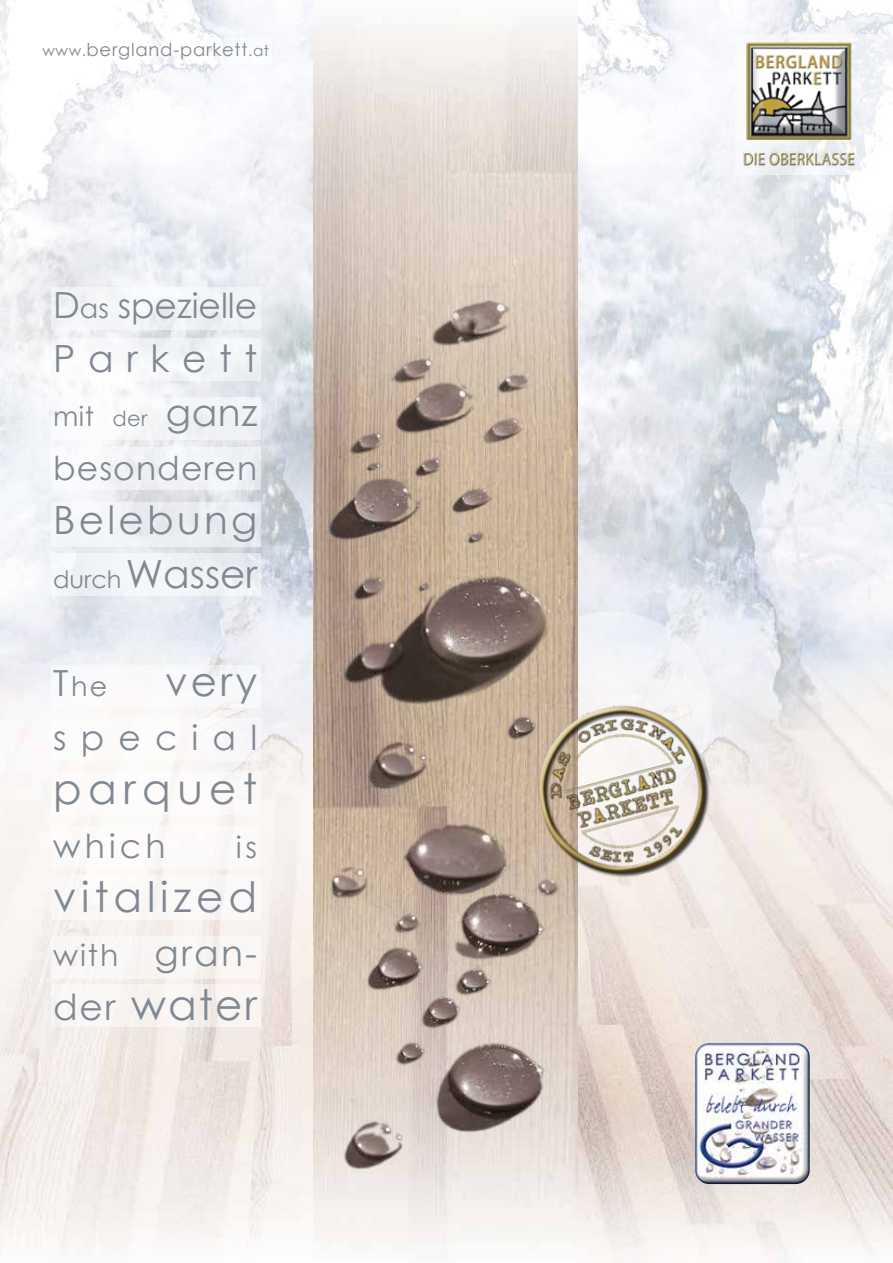
<style>
.page{position:relative;width:893px;height:1263px;background:#fff}
.page>*{position:absolute;margin:0;border:0;box-sizing:border-box;transform-origin:0 0}
.t1{font:42px "Century Gothic";letter-spacing:.115em;color:#808993}
.t2{font:42px "Century Gothic";letter-spacing:.15em;color:#808993}
.t3{font:40.5px "Century Gothic";color:#808993}
.t4{font:39px/54px "Century Gothic";letter-spacing:.085em;color:#808993}
.t5{font:37.5px/54px "Century Gothic";letter-spacing:.34em;color:#808993}
.t6{font:36px "Century Gothic";color:#808993}
.t7{font:34.5px "Century Gothic";color:#808993}
.t8{font:34.5px "Century Gothic";letter-spacing:.41em;color:#808993}
.t9{font:33px "Century Gothic";letter-spacing:.035em;color:#808993}
.t10{font:30px "Century Gothic";color:#808993}
.t11{font:27px "Century Gothic";color:#808993}
.t12{font:18px "Century Gothic";letter-spacing:.04em;color:#808993}
.s1{font-size:15px}
.s2{font-size:36px}
.s3{font-size:27px}
.s4{font-size:21px}
.s5{font-size:24px}
.s6{font-size:30px}
</style>
<div class="page">
<img style="left:0;top:784px;width:893px;height:479px">
<img style="left:0;top:0;width:313px;height:784px">
<img style="left:695px;top:1043px;width:115px;height:141px">
<img style="left:577px;top:0;width:316px;height:787px">
<div style="left:736px;top:34px;width:157px;height:140px;background:linear-gradient(to right,#f1f3f5,#f5f7f9)"></div>
<img style="left:743px;top:38px;width:114px;height:130px">
<div style="left:51px;top:287px;width:209px;height:43px;background:#f2f4f6"></div>
<div style="left:51px;top:338px;width:209px;height:43px;background:#f6f7f9"></div>
<div style="left:51px;top:398px;width:209px;height:42px;background:#f5f5f8"></div>
<div style="left:51px;top:448px;width:209px;height:42px;background:#f3f4f7"></div>
<div style="left:51px;top:502px;width:209px;height:44px;background:#edeff3"></div>
<div style="left:51px;top:553px;width:209px;height:42px;background:#f2f3f7"></div>
<div style="left:40px;top:38px;width:232px;height:26px;background:#fff"></div>
<div style="left:512px;top:611px;width:200px;height:199px;background:#f2f4f7;border-radius:50%"></div>
<div style="left:51px;top:665px;width:209px;height:43px;background:#fff"></div>
<div style="left:51px;top:719px;width:209px;height:42px;background:#fff"></div>
<div style="left:51px;top:772px;width:209px;height:42px;background:#fff"></div>
<div style="left:51px;top:826px;width:209px;height:42px;background:#fcfaf8"></div>
<div style="left:51px;top:875px;width:209px;height:44px;background:#fbf9f7"></div>
<div style="left:51px;top:936px;width:209px;height:43px;background:#f9f6f4"></div>
<div style="left:51px;top:984px;width:209px;height:43px;background:#f9f5f1"></div>
<img style="left:313px;top:24px;width:264px;height:1239px">
<img style="left:567px;top:686px;width:162px;height:209px">
<img style="left:325px;top:283px;width:242px;height:900px">
<p class="t12" style="left:43px;top:39px;width:228px"><span class="s1">www.</span>bergland-parkett<span class="s1">.at</span></p>
<h3 class="t7" style="left:53px;top:285px;width:206px"><span class="s2">D</span><span class="s3">as</span> spezielle</h3>
<h3 class="t5" style="left:53px;top:331px;width:206px">Parkett <span class="s3">mit</span> <span class="s4">der</span> ganz</h3>
<h3 class="t9" style="left:53px;top:448px;width:206px">besonderen</h3>
<h3 class="t4" style="left:53px;top:493px;width:206px">Belebung <span class="s5">durch</span> Wasser</h3>
<h3 class="t11" style="left:53px;top:670px;width:56px"><span class="s2">T</span>he</h3>
<h2 class="t3" style="left:165px;top:657px;width:94px">very</h2>
<h3 class="t8" style="left:53px;top:717px;width:206px">special</h3>
<h1 class="t2" style="left:53px;top:763px;width:206px">parquet</h1>
<h3 class="t9" style="left:53px;top:826px;width:114px">which</h3>
<h3 class="t10" style="left:236px;top:829px;width:23px">is</h3>
<h1 class="t1" style="left:53px;top:871px;width:206px">vitalized</h1>
<h3 class="t6" style="left:53px;top:931px;width:206px"><span class="s6">with</span> gran-</h3>
<h1 class="t1" style="left:53px;top:979px;width:206px"><span class="s2">der</span> water</h1>
</div>
